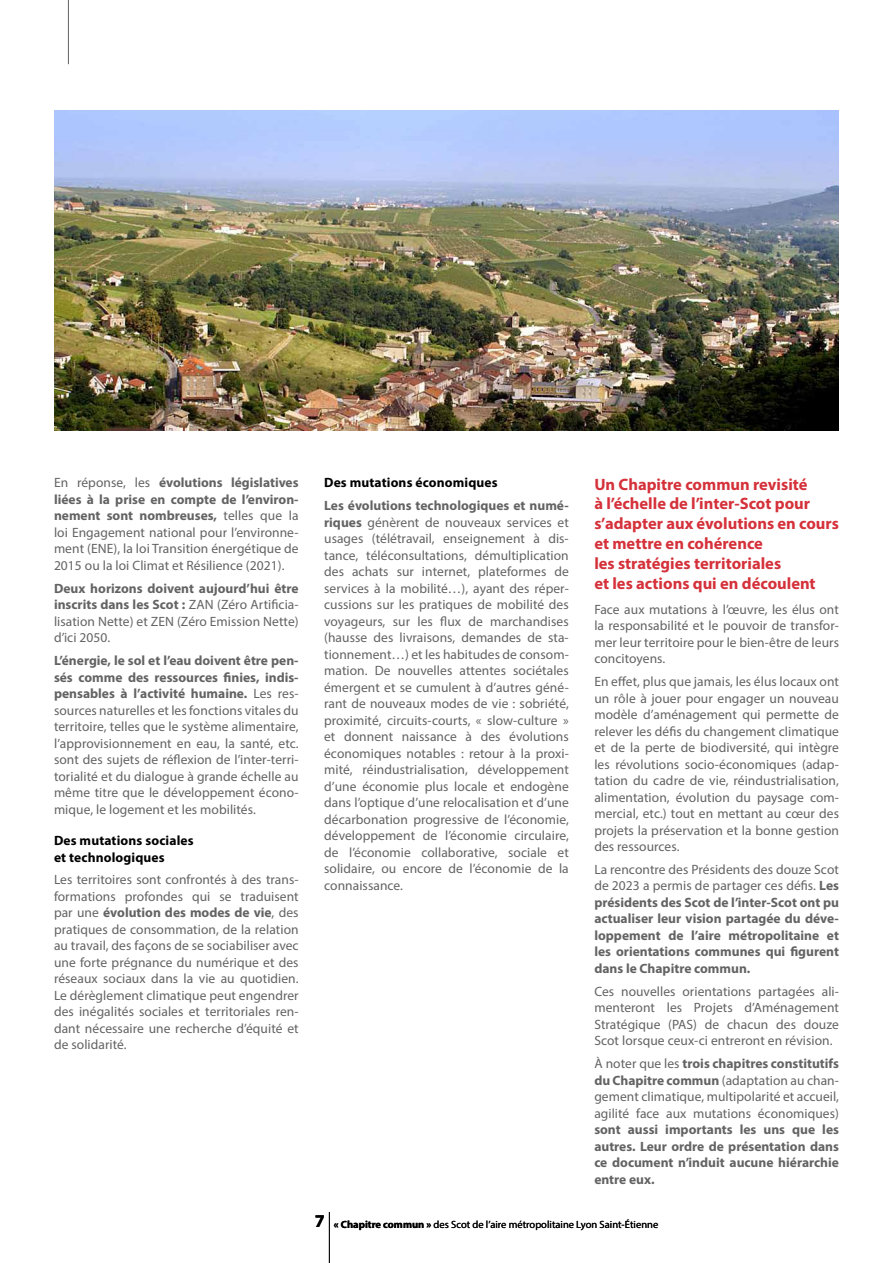
<style>
.page{position:relative;width:893px;height:1263px;background:#fff}
.page>*{position:absolute;margin:0;border:0;box-sizing:border-box;transform-origin:0 0}
.t1{font:700 18px "Myriad Pro";color:#000}
.t2{font:700 16.5px/19.8px "Myriad Pro";color:#d5313a}
.t3{font:13.5px/16.5px "Myriad Pro";letter-spacing:.005em;color:#646363;text-align:justify}
.t4{font:700 13.5px/16.5px "Myriad Pro";color:#646363;text-align:justify}
.t5{font:700 13.5px/16.5px "Myriad Pro";letter-spacing:.01em;color:#000}
.t6{font:10.5px "Myriad Pro";color:#000}
.s1{font-weight:700}
.s2{font-weight:400}
</style>
<div class="page">
<hr style="left:329px;top:1212px;width:1px;height:51px;background:#000">
<hr style="left:68px;top:0;width:1px;height:64px;background:#646363">
<img style="left:54px;top:111px;width:785px;height:320px">
<p class="t3" style="left:54px;top:474px;width:246px">En réponse, les <span class="s1">évolutions législatives liées à la prise en compte de l’environ&shy;nement sont nombreuses,</span> telles que la loi Engagement national pour l’environne&shy;ment (ENE), la loi Transition énergétique de 2015 ou la loi Climat et Résilience (2021).</p>
<p class="t3" style="left:54px;top:580px;width:246px"><span class="s1">Deux horizons doivent aujourd’hui être inscrits dans les Scot :</span> ZAN (Zéro Artificia&shy;lisation Nette) et ZEN (Zéro Emission Nette) d’ici 2050.</p>
<p class="t3" style="left:54px;top:652px;width:246px"><span class="s1">L’énergie, le sol et l’eau doivent être pen&shy;sés comme des ressources finies, indis&shy;pensables à l’activité humaine.</span> Les res&shy;sources naturelles et les fonctions vitales du territoire, telles que le système alimentaire, l’approvisionnement en eau, la santé, etc. sont des sujets de réflexion de l’inter-terri&shy;torialité et du dialogue à grande échelle au même titre que le développement écono&shy;mique, le logement et les mobilités.</p>
<p class="t5" style="left:54px;top:832px;width:141px">Des mutations sociales et technologiques</p>
<p class="t3" style="left:54px;top:871px;width:246px">Les territoires sont confrontés à des trans&shy;formations profondes qui se traduisent par une <span class="s1">évolution des modes de vie</span>, des pratiques de consommation, de la relation au travail, des façons de se sociabiliser avec une forte prégnance du numérique et des réseaux sociaux dans la vie au quotidien.<br>Le dérèglement climatique peut engendrer des inégalités sociales et territoriales ren&shy;dant nécessaire une recherche d’équité et de solidarité.</p>
<p class="t5" style="left:324px;top:474px;width:175px">Des mutations économiques</p>
<p class="t3" style="left:324px;top:497px;width:246px"><span class="s1">Les évolutions technologiques et numé&shy;riques</span> génèrent de nouveaux services et usages (télétravail, enseignement à dis&shy;tance, téléconsultations, démultiplication des achats sur internet, plateformes de services à la mobilité…), ayant des réper&shy;cussions sur les pratiques de mobilité des voyageurs, sur les flux de marchandises (hausse des livraisons, demandes de sta&shy;tionnement…) et les habitudes de consom&shy;mation. De nouvelles attentes sociétales émergent et se cumulent à d’autres géné&shy;rant de nouveaux modes de vie : sobriété, proximité, circuits-courts, « slow-culture » et donnent naissance à des évolutions économiques notables : retour à la proxi&shy;mité, réindustrialisation, développement d’une économie plus locale et endogène dans l’optique d’une relocalisation et d’une décarbonation progressive de l’économie, développement de l’économie circulaire, de l’économie collaborative, sociale et solidaire, ou encore de l’économie de la connaissance.</p>
<p class="t2" style="left:594px;top:474px;width:246px">Un Chapitre commun revisité<br>à l’échelle de l’inter-Scot pour s’adapter aux évolutions en cours et mettre en cohérence<br>les stratégies territoriales<br>et les actions qui en découlent</p>
<p class="t3" style="left:594px;top:601px;width:246px">Face aux mutations à l’œuvre, les élus ont la responsabilité et le pouvoir de transfor&shy;mer leur territoire pour le bien-être de leurs concitoyens.</p>
<p class="t3" style="left:594px;top:673px;width:246px">En effet, plus que jamais, les élus locaux ont un rôle à jouer pour engager un nouveau modèle d’aménagement qui permette de relever les défis du changement climatique et de la perte de biodiversité, qui intègre les révolutions socio-économiques (adap&shy;tation du cadre de vie, réindustrialisation, alimentation, évolution du paysage com&shy;mercial, etc.) tout en mettant au cœur des projets la préservation et la bonne gestion des ressources.</p>
<p class="t4" style="left:594px;top:861px;width:246px"><span class="s2">La rencontre des Présidents des douze Scot de 2023 a permis de partager ces défis.</span> Les présidents des Scot de l’inter-Scot ont pu actualiser leur vision partagée du déve&shy;loppement de l’aire métropolitaine et les orientations communes qui figurent dans le Chapitre commun.</p>
<p class="t3" style="left:594px;top:983px;width:246px">Ces nouvelles orientations partagées ali&shy;menteront les Projets d’Aménagement Stratégique (PAS) de chacun des douze Scot lorsque ceux-ci entreront en révision.</p>
<p class="t3" style="left:594px;top:1055px;width:246px">À noter que les <span class="s1">trois chapitres constitutifs du Chapitre commun</span> (adaptation au chan&shy;gement climatique, multipolarité et accueil, agilité face aux mutations économiques)</p>
<p class="t4" style="left:594px;top:1121px;width:246px">sont aussi importants les uns que les autres. Leur ordre de présentation dans ce document n’induit aucune hiérarchie entre eux.</p>
<h1 class="t1" style="left:315px;top:1209px;width:11px">7</h1>
<p class="t6" style="left:334px;top:1218px;width:326px"><span class="s1">« Chapitre commun »</span> des Scot de l’aire métropolitaine Lyon Saint-Étienne</p>
</div>
